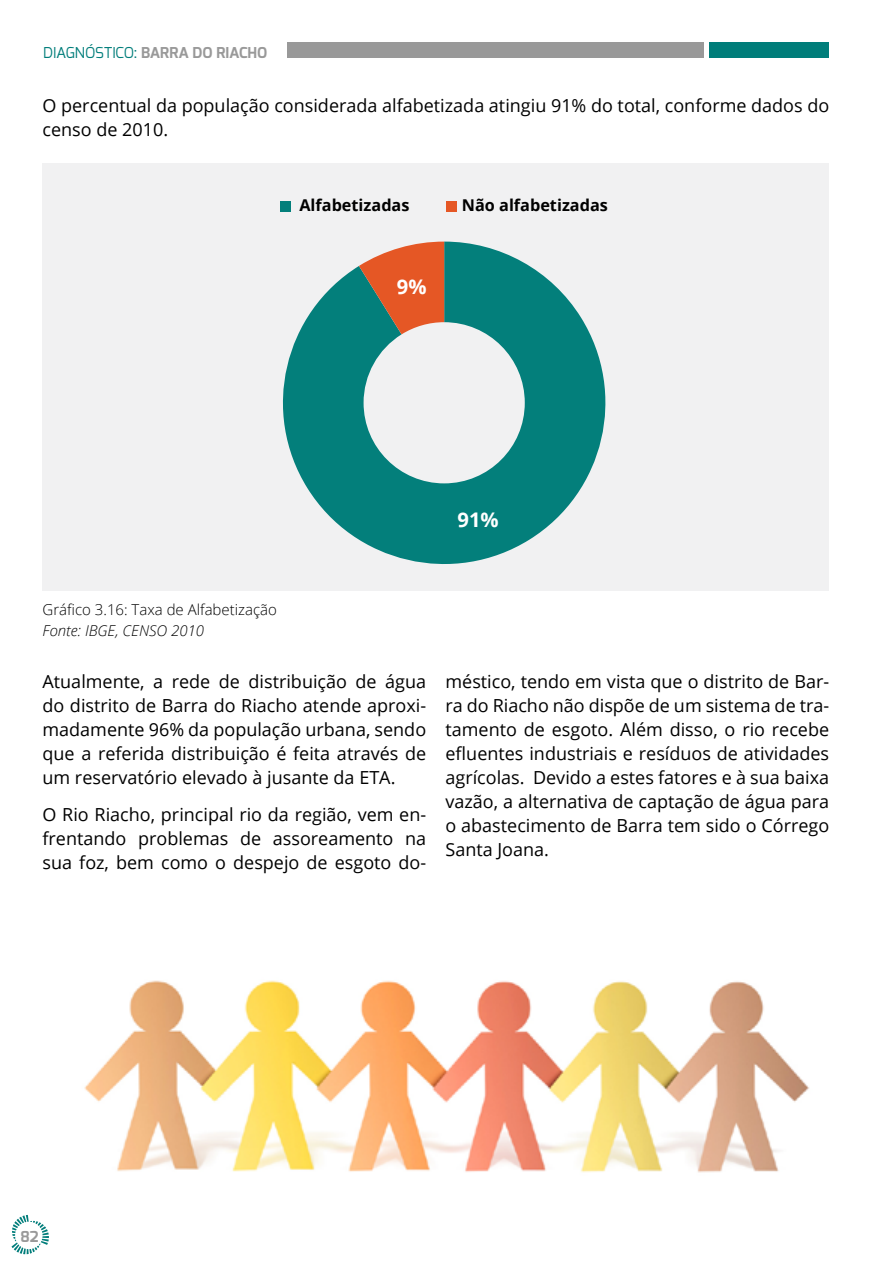
<style>
.page{position:relative;width:893px;height:1263px;background:#fff}
.page>*{position:absolute;margin:0;border:0;box-sizing:border-box;transform-origin:0 0}
.t1{font:700 20.1px "Open Sans";color:#fff}
.t2{font:18px/24px "Open Sans";color:#000;text-align:justify}
.t3{font:700 16.2px "Open Sans";color:#010101}
.t4{font:15px "Open Sans Light 2";color:#000}
.t5{font:700 15px "Exo";color:#999}
.t6{font:15px "Open Sans Light Italic 2";color:#000}
.s1{font-weight:400;color:#007d7a}
.s2{font-family:"Open Sans 2"}
</style>
<div class="page">
<div style="left:287px;top:43px;width:417px;height:15px;background:#999"></div>
<div style="left:710px;top:43px;width:119px;height:15px;background:#007d7a"></div>
<svg style="left:12px;top:1215px;width:37px;height:39px"></svg>
<div style="left:43px;top:164px;width:786px;height:427px;background:#f1f1f2"></div>
<div style="left:446px;top:201px;width:11px;height:10px;background:#e55725"></div>
<div style="left:280px;top:201px;width:10px;height:10px;background:#037f7b"></div>
<svg style="left:282px;top:242px;width:324px;height:322px;fill:#037f7b"></svg>
<svg style="left:359px;top:242px;width:85px;height:92px;background:#bd714e"></svg>
<img style="left:84px;top:980px;width:725px;height:193px">
<p class="t5" style="left:43px;top:43px;width:226px"><span class="s1">DIAGNÓSTICO:</span> BARRA DO RIACHO</p>
<p class="t2" style="left:43px;top:93px;width:788px">O percentual da população considerada alfabetizada atingiu 91% do total, conforme dados do censo de 2010.</p>
<p class="t3" style="left:299px;top:194px;width:112px">Alfabetizadas</p>
<p class="t3" style="left:462px;top:194px;width:148px">Não alfabetizadas</p>
<p class="t1" style="left:397px;top:273px;width:31px">9%</p>
<p class="t1" style="left:457px;top:505px;width:43px">91%</p>
<p class="t4" style="left:43px;top:599px;width:236px">Gráfico 3.16: Taxa de Alfabetização</p>
<p class="t6" style="left:43px;top:620px;width:163px">Fonte: IBGE, CENSO 2010</p>
<p class="t2" style="left:43px;top:669px;width:385px">Atualmente, a rede de distribuição de água do distrito de Barra do Riacho atende aproxi&shy;madamente 96% da população urbana, sendo que a referida distribuição é feita através de um reservatório elevado à jusante da ETA.</p>
<p class="t2" style="left:43px;top:801px;width:385px">O Rio Riacho, principal rio da região, vem en&shy;frentando problemas de assoreamento na sua foz, bem como o despejo de esgoto do-</p>
<p class="t2" style="left:445px;top:669px;width:385px">méstico, tendo em vista que o distrito de Bar&shy;ra do Riacho não dispõe de um sistema de tra&shy;tamento de esgoto. Além disso, o rio recebe <span class="s2">efluentes industriais e resíduos de atividades </span>agrícolas. Devido a estes fatores e à sua baixa vazão, a alternativa de captação de água para o abastecimento de Barra tem sido o Córrego Santa Joana.</p>
<p class="t5" style="left:20px;top:1227px;width:20px">82</p>
</div>
